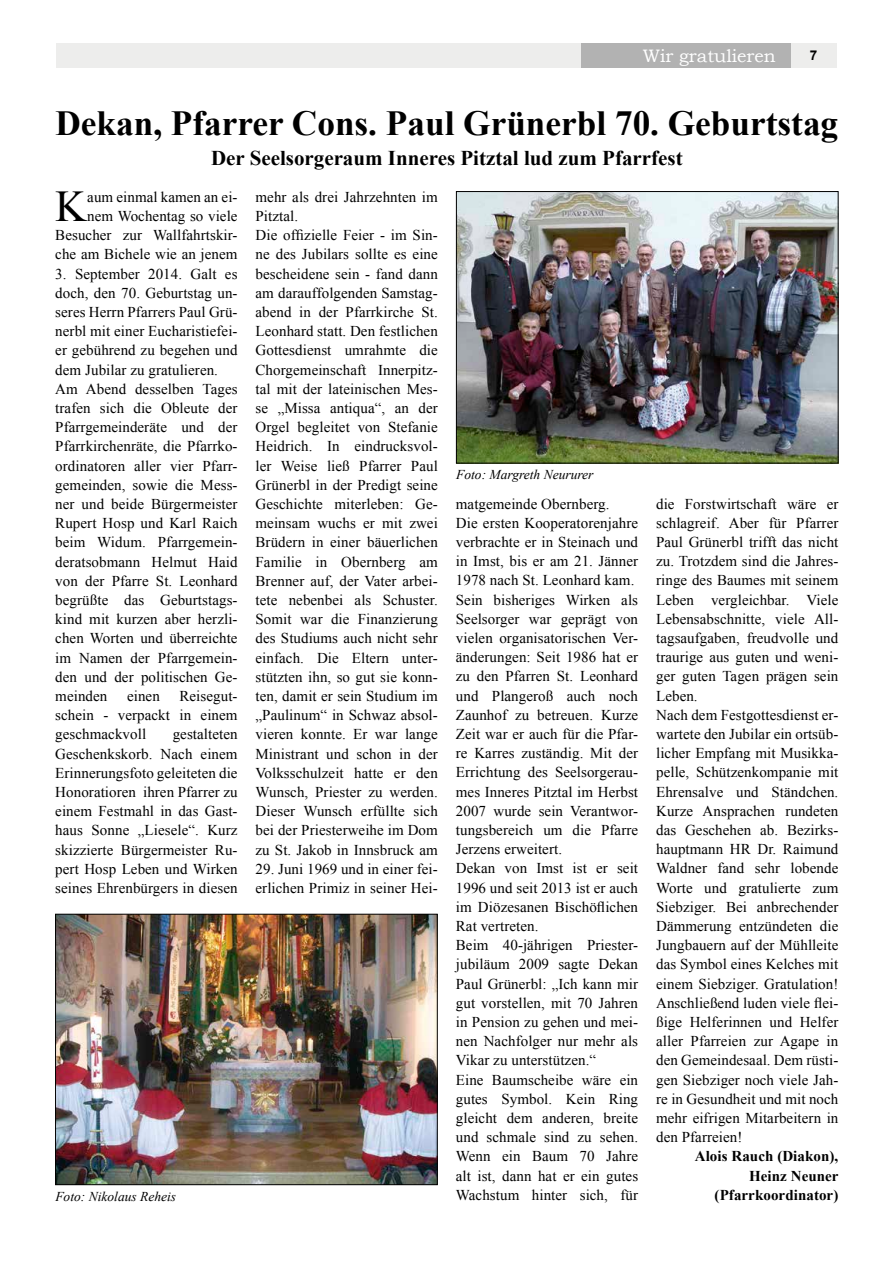
<style>
.page{position:relative;width:893px;height:1263px;background:#fff}
.page>*{position:absolute;margin:0;border:0;box-sizing:border-box;transform-origin:0 0}
.t1{font:43.95px "Times New Roman";color:#000}
.t2{font:700 35.25px "Times New Roman";color:#000}
.t3{font:700 21px "Times New Roman";color:#000}
.t4{font:18px "Bookman Old Style";color:#fff}
.t5{font:15px/19.2px "Times New Roman";letter-spacing:.005em;color:#000}
.t6{font:700 15px/19.2px "Times New Roman";letter-spacing:.005em;color:#000;text-align:right}
.t7{font:italic 13.5px "Times New Roman";color:#000}
.t8{font:700 13.5px "Arial";color:#000}
</style>
<div class="page">
<div style="left:56px;top:43px;width:781px;height:25px;background:#ededec"></div>
<div style="left:581px;top:43px;width:210px;height:25px;background:#b2b2b2"></div>
<img style="left:458px;top:193px;width:378px;height:268px">
<div style="left:456px;top:191px;width:382px;height:272px;border:1px solid #000"></div>
<img style="left:57px;top:916px;width:378px;height:267px">
<div style="left:55px;top:914px;width:382px;height:271px;border:1px solid #000"></div>
<p class="t4" style="left:643px;top:44px;width:134px">Wir gratulieren</p>
<p class="t8" style="left:810px;top:46px;width:9px">7</p>
<h2 class="t2" style="left:55px;top:98px;width:784px">Dekan, Pfarrer Cons. Paul Grünerbl 70. Geburtstag</h2>
<h3 class="t3" style="left:211px;top:143px;width:473px">Der Seelsorgeraum Inneres Pitztal lud zum Pfarrfest</h3>
<p class="t5" style="left:55px;top:187px;width:184px;text-align:right">aum einmal kamen an ei-<br>nem Wochentag so viele<br>Besucher zur Wallfahrtskir&shy;che am Bichele wie an jenem</p>
<p class="t5" style="left:55px;top:264px;width:184px">3. September 2014. Galt es doch, den 70. Geburtstag un&shy;seres Herrn Pfarrers Paul Grü&shy;nerbl mit einer Eucharistiefei&shy;er gebührend zu begehen und dem Jubilar zu gratulieren.<br>Am Abend desselben Tages trafen sich die Obleute der<br>Pfarrgemeinderäte und der<br>Pfarrkirchenräte, die Pfarrko&shy;ordinatoren aller vier Pfarr&shy;gemeinden, sowie die Mess&shy;ner und beide Bürgermeister<br>Rupert Hosp und Karl Raich beim Widum. Pfarrgemein&shy;deratsobmann Helmut Haid von der Pfarre St. Leonhard begrüßte das Geburtstags&shy;kind mit kurzen aber herzli&shy;chen Worten und überreichte im Namen der Pfarrgemein&shy;den und der politischen Ge&shy;meinden</p>
<h1 class="t1" style="left:55px;top:177px;width:33px">K</h1>
<p class="t5" style="left:55px;top:686px;width:184px;text-align:justify;text-indent:124px">Reisegut&shy;schein - verpackt in einem geschmackvoll</p>
<p class="t5" style="left:127px;top:686px;width:34px">einen</p>
<p class="t5" style="left:55px;top:724px;width:184px;text-align:justify;text-indent:117px">gestalteten Geschenkskorb. Nach einem Erinnerungsfoto geleiteten die Honoratioren ihren Pfarrer zu einem Festmahl in das Gast&shy;haus Sonne „Liesele“. Kurz skizzierte Bürgermeister Ru&shy;pert Hosp Leben und Wirken seines Ehrenbürgers in diesen</p>
<p class="t7" style="left:55px;top:1187px;width:122px">Foto: Nikolaus Reheis</p>
<p class="t5" style="left:256px;top:187px;width:184px">mehr als drei Jahrzehnten im<br>Pitztal.<br>Die offizielle Feier - im Sin&shy;ne des Jubilars sollte es eine bescheidene sein - fand dann am darauffolgenden Samstag&shy;abend in der Pfarrkirche St.<br>Leonhard statt. Den festlichen<br>Gottesdienst umrahmte die<br>Chorgemeinschaft Innerpitz&shy;tal mit der lateinischen Mes&shy;se „Missa antiqua“, an der<br>Orgel begleitet von Stefanie<br>Heidrich. In eindrucksvol&shy;ler Weise ließ Pfarrer Paul<br>Grünerbl in der Predigt seine<br>Geschichte miterleben: Ge&shy;meinsam wuchs er mit zwei<br>Brüdern in einer bäuerlichen<br>Familie in Obernberg am<br>Brenner auf, der Vater arbei&shy;tete nebenbei als Schuster.<br>Somit war die Finanzierung des Studiums auch nicht sehr einfach. Die Eltern unter&shy;stützten ihn, so gut sie konn&shy;ten, damit er sein Studium im „Paulinum“ in Schwaz absol&shy;vieren konnte. Er war lange<br>Ministrant und schon in der<br>Volksschulzeit hatte er den<br>Wunsch, Priester zu werden.<br>Dieser Wunsch erfüllte sich bei der Priesterweihe im Dom zu St. Jakob in Innsbruck am</p>
<p class="t5" style="left:256px;top:859px;width:184px">29. Juni 1969 und in einer fei&shy;erlichen Primiz in seiner Hei-</p>
<p class="t7" style="left:456px;top:465px;width:139px">Foto: Margreth Neururer</p>
<p class="t5" style="left:456px;top:494px;width:184px">matgemeinde Obernberg.<br>Die ersten Kooperatorenjahre verbrachte er in Steinach und in Imst, bis er am 21. Jänner<br>1978 nach St. Leonhard kam.<br>Sein bisheriges Wirken als<br>Seelsorger war geprägt von vielen organisatorischen Ver&shy;änderungen: Seit 1986 hat er zu den Pfarren St. Leonhard und Plangeroß auch noch<br>Zaunhof zu betreuen. Kurze<br>Zeit war er auch für die Pfar&shy;re Karres zuständig. Mit der<br>Errichtung des Seelsorgerau&shy;mes Inneres Pitztal im Herbst<br>2007 wurde sein Verantwor&shy;tungsbereich um die Pfarre<br>Jerzens erweitert.<br>Dekan von Imst ist er seit<br>1996 und seit 2013 ist er auch im Diözesanen Bischöflichen<br>Rat vertreten.<br>Beim 40-jährigen Priester&shy;jubiläum 2009 sagte Dekan<br>Paul Grünerbl: „Ich kann mir gut vorstellen, mit 70 Jahren in Pension zu gehen und mei&shy;nen Nachfolger nur mehr als<br>Vikar zu unterstützen.“<br>Eine Baumscheibe wäre ein gutes Symbol. Kein Ring gleicht dem anderen, breite und schmale sind zu sehen.<br>Wenn ein Baum 70 Jahre alt ist, dann hat er ein gutes<br>Wachstum hinter sich, für</p>
<p class="t5" style="left:656px;top:494px;width:184px">die Forstwirtschaft wäre er schlagreif. Aber für Pfarrer<br>Paul Grünerbl trifft das nicht zu. Trotzdem sind die Jahres&shy;ringe des Baumes mit seinem<br>Leben vergleichbar. Viele<br>Lebensabschnitte, viele All&shy;tagsaufgaben, freudvolle und traurige aus guten und weni&shy;ger guten Tagen prägen sein<br>Leben.<br>Nach dem Festgottesdienst er&shy;wartete den Jubilar ein ortsüb&shy;licher Empfang mit Musikka&shy;pelle, Schützenkompanie mit<br>Ehrensalve und Ständchen.<br>Kurze Ansprachen rundeten das Geschehen ab. Bezirks&shy;hauptmann HR Dr. Raimund<br>Waldner fand sehr lobende<br>Worte und gratulierte zum<br>Siebziger. Bei anbrechender<br>Dämmerung entzündeten die<br>Jungbauern auf der Mühlleite das Symbol eines Kelches mit einem Siebziger. Gratulation!<br>Anschließend luden viele flei&shy;ßige Helferinnen und Helfer aller Pfarreien zur Agape in den Gemeindesaal. Dem rüsti&shy;gen Siebziger noch viele Jah&shy;re in Gesundheit und mit noch mehr eifrigen Mitarbeitern in den Pfarreien!</p>
<p class="t6" style="left:695px;top:1146px;width:145px">Alois Rauch (Diakon),<br>Heinz Neuner (Pfarrkoordinator)</p>
</div>
